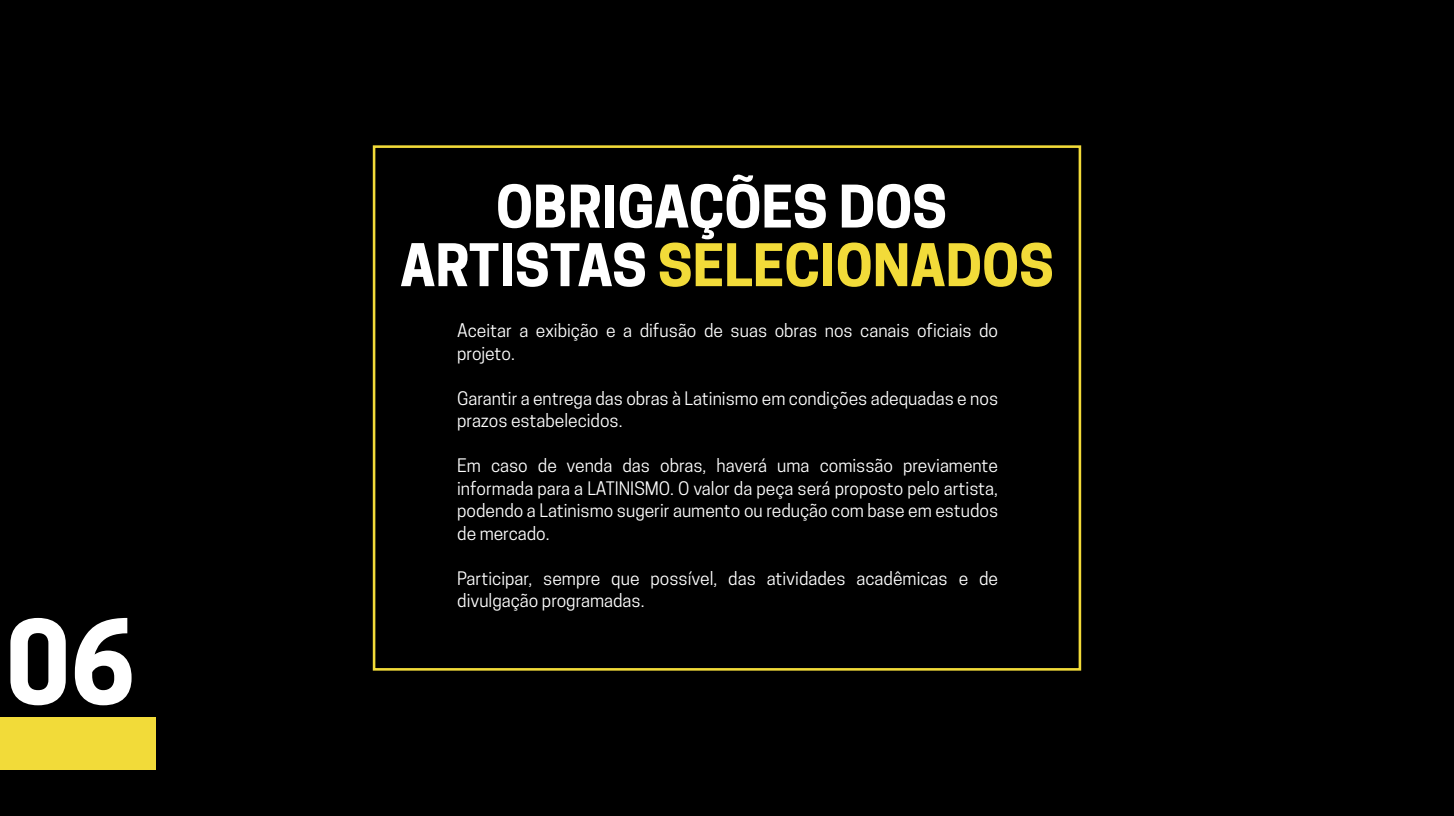
<style>
.page{position:relative;width:1454px;height:816px;background:#fff}
.page>*{position:absolute;margin:0;border:0;box-sizing:border-box;transform-origin:0 0}
.t1{font:700 108.38px "Cooper Hewitt";color:#fff}
.t2{font:700 55px/58.6px "Cooper Hewitt";color:#fff;text-align:center}
.t3{font:17.5px/22.5px "Cooper Hewitt";color:#fff}
.s1{color:#f2db39}
</style>
<div class="page">
<div style="left:0;top:0;width:1453px;height:815px;background:#000"></div>
<div style="left:373px;top:145px;width:708px;height:525px;border:3px solid #f2db39"></div>
<div style="left:0;top:717px;width:156px;height:52px;background:#f2db39"></div>
<h1 class="t1" style="left:6px;top:598px;width:132px">06</h1>
<h2 class="t2" style="left:400px;top:178px;width:655px">OBRIGAÇÕES DOS<br>ARTISTAS <span class="s1">SELECIONADOS</span></h2>
<p class="t3" style="left:457px;top:319px;width:542px">Aceitar a exibição e a difusão de suas obras nos canais oficiais do projeto.</p>
<p class="t3" style="left:457px;top:386px;width:542px">Garantir a entrega das obras à Latinismo em condições adequadas e nos prazos estabelecidos.</p>
<p class="t3" style="left:457px;top:454px;width:542px;text-align:justify">Em caso de venda das obras, haverá uma comissão previamente informada para a LATINISMO. O valor da peça será proposto pelo artista, podendo a Latinismo sugerir aumento ou redução com base em estudos de mercado.</p>
<p class="t3" style="left:457px;top:566px;width:542px">Participar, sempre que possível, das atividades acadêmicas e de divulgação programadas.</p>
</div>
